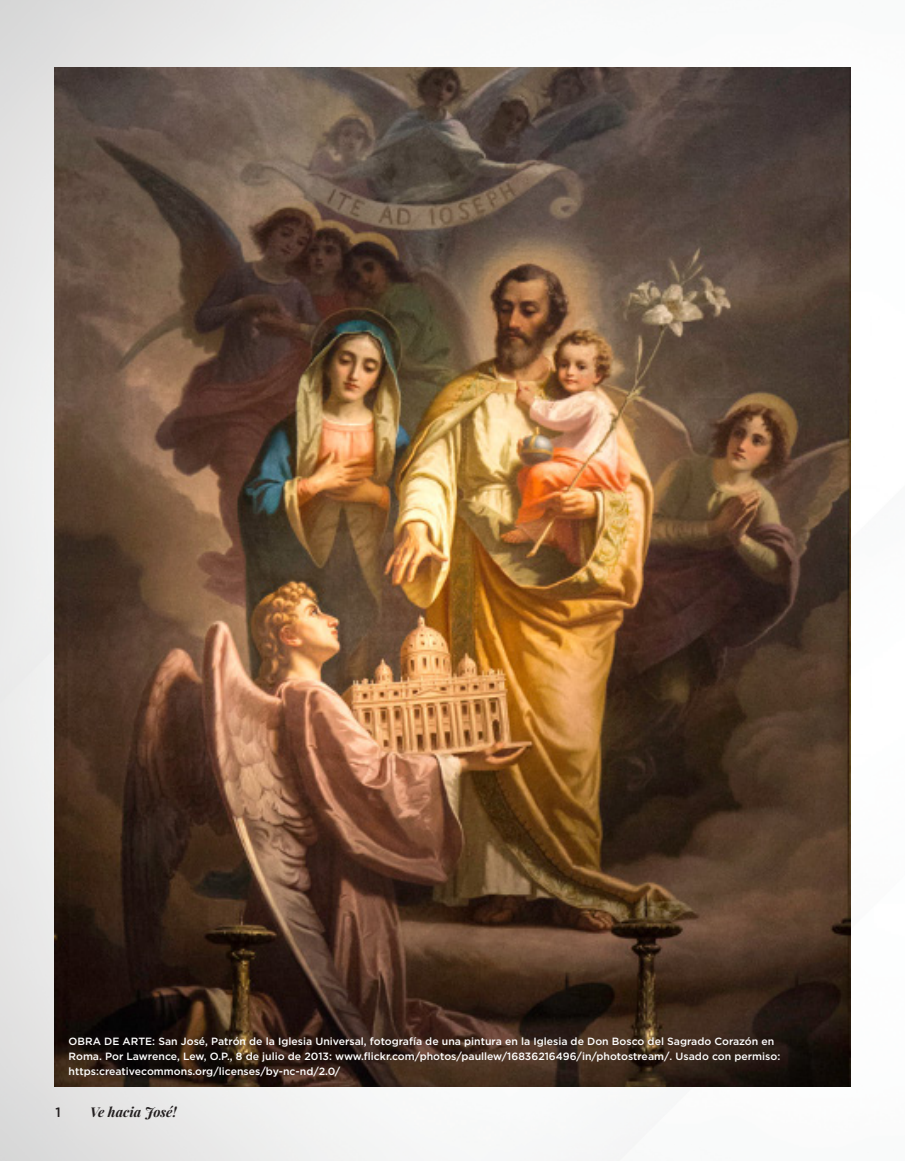
<style>
.page{position:relative;width:905px;height:1161px;background:#fff}
.page>*{position:absolute;margin:0;border:0;box-sizing:border-box;transform-origin:0 0}
.Paragraph_Style_5{font:italic 700 13.5px "Playfair Display";color:#231f20}
.t1{font:500 13.5px "Gotham";color:#231f20}
.Paragraph_Style_5-2{font:500 10.5px/15px "Gotham";color:#fff}
</style>
<div class="page">
<img style="left:0;top:0;width:851px;height:1161px">
<img style="left:54px;top:68px;width:796px;height:1019px">
<p class="Paragraph_Style_5-2" style="left:69px;top:1034px;width:713px">OBRA DE ARTE: San José, Patrón de la Iglesia Universal, fotografía de una pintura en la Iglesia de Don Bosco del Sagrado Corazón en<br>Roma. Por Lawrence, Lew, O.P., 8 de julio de 2013: www.flickr.com/photos/paullew/16836216496/in/photostream/. Usado con permiso: https:creativecommons.org/licenses/by-nc-nd/2.0/</p>
<p class="t1" style="left:56px;top:1103px;width:7px">1</p>
<p class="Paragraph_Style_5" style="left:90px;top:1102px;width:88px">Ve hacia José!</p>
</div>
